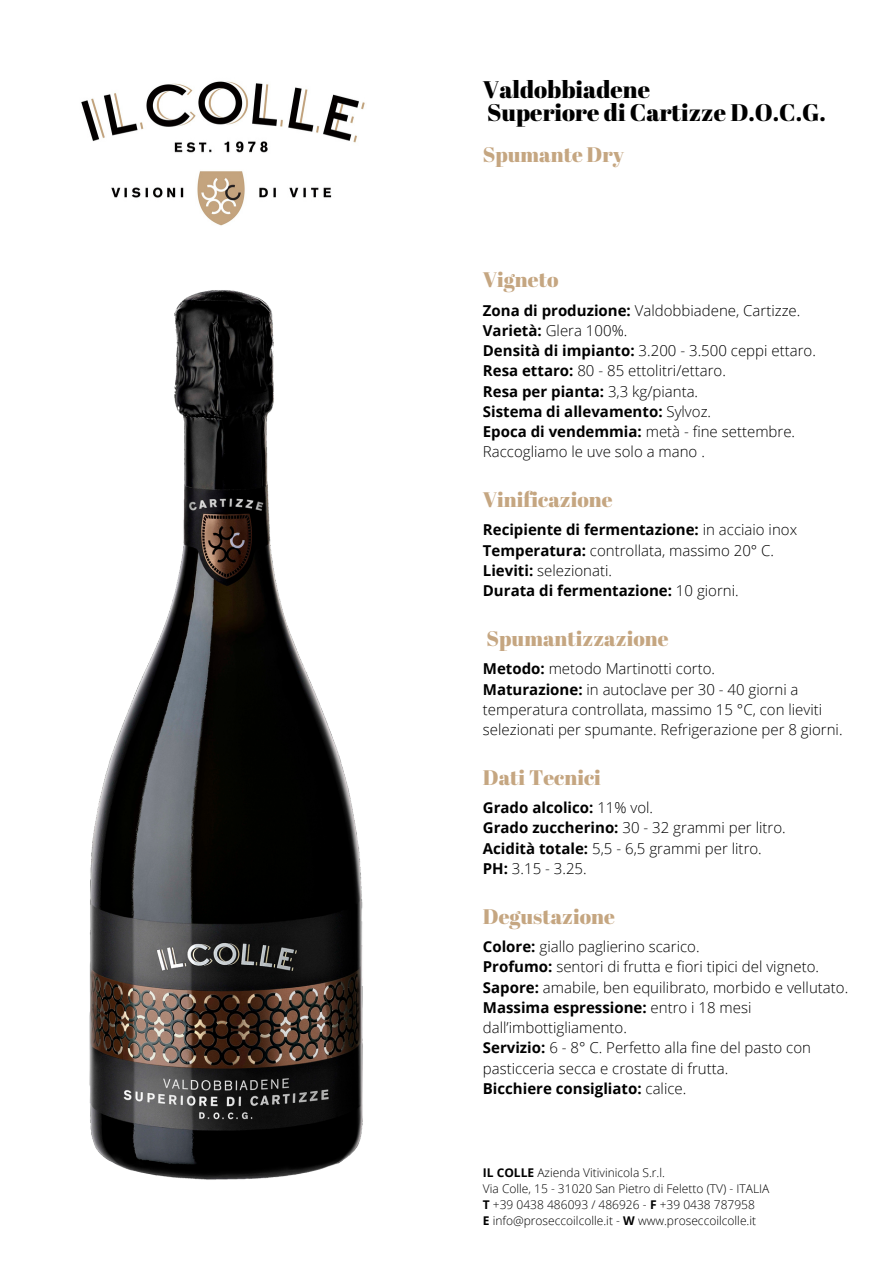
<style>
.page{position:relative;width:894px;height:1264px;background:#fff}
.page>*{position:absolute;margin:0;border:0;box-sizing:border-box;transform-origin:0 0}
.t1{font:24px "Abril Fatface";color:#000}
.t2{font:21px "Abril Fatface";color:#c5a681}
.t3{font:300 15px/20.2px "Open Sans";color:#000}
.t4{font:700 15px "Open Sans";color:#000}
.t5{font:300 12px "Open Sans";color:#000}
.s1{font-weight:700}
.s2{font-weight:300}
</style>
<div class="page">
<img style="left:81px;top:81px;width:284px;height:145px">
<img style="left:89px;top:290px;width:274px;height:890px">
<p class="t1" style="left:482px;top:72px;width:169px">Valdobbiadene</p>
<p class="t1" style="left:487px;top:96px;width:340px">Superiore di Cartizze D.O.C.G.</p>
<p class="t2" style="left:482px;top:140px;width:143px">Spumante Dry</p>
<p class="t2" style="left:482px;top:265px;width:77px">Vigneto</p>
<p class="t3" style="left:482px;top:299px;width:319px"><span class="s1">Zona di produzione:</span> Valdobbiadene, Cartizze.</p>
<p class="t3" style="left:482px;top:320px;width:146px"><span class="s1">Varietà:</span> Glera 100%.</p>
<p class="t3" style="left:482px;top:340px;width:334px"><span class="s1">Densità di impianto:</span> 3.200 - 3.500 ceppi ettaro.</p>
<p class="t3" style="left:482px;top:360px;width:244px"><span class="s1">Resa ettaro:</span> 80 - 85 ettolitri/ettaro.</p>
<p class="t4" style="left:482px;top:380px;width:217px">Resa per pianta: <span class="s2">3,3 kg/pianta.</span></p>
<p class="t4" style="left:482px;top:401px;width:230px">Sistema di allevamento: <span class="s2">Sylvoz.</span></p>
<p class="t3" style="left:482px;top:421px;width:314px"><span class="s1">Epoca di vendemmia:</span> metà - fine settembre.</p>
<p class="t3" style="left:482px;top:441px;width:223px">Raccogliamo le uve solo a mano .</p>
<p class="t2" style="left:482px;top:485px;width:131px">Vinificazione</p>
<p class="t4" style="left:482px;top:519px;width:316px">Recipiente di fermentazione: <span class="s2">in acciaio inox</span></p>
<p class="t3" style="left:482px;top:540px;width:293px"><span class="s1">Temperatura:</span> controllata, massimo 20° C.</p>
<p class="t3" style="left:482px;top:560px;width:131px"><span class="s1">Lieviti:</span> selezionati.</p>
<p class="t4" style="left:482px;top:580px;width:257px">Durata di fermentazione: <span class="s2">10 giorni.</span></p>
<p class="t2" style="left:486px;top:624px;width:183px">Spumantizzazione</p>
<p class="t3" style="left:482px;top:658px;width:233px"><span class="s1">Metodo:</span> metodo Martinotti corto.</p>
<p class="t3" style="left:482px;top:678px;width:361px"><span class="s1">Maturazione:</span> in autoclave per 30 - 40 giorni a temperatura controllata, massimo 15 °C, con lieviti selezionati per spumante. Refrigerazione per 8 giorni.</p>
<p class="t2" style="left:482px;top:762px;width:119px">Dati Tecnici</p>
<p class="t4" style="left:482px;top:797px;width:172px">Grado alcolico: <span class="s2">11% vol.</span></p>
<p class="t3" style="left:482px;top:817px;width:304px"><span class="s1">Grado zuccherino:</span> 30 - 32 grammi per litro.</p>
<p class="t3" style="left:482px;top:837px;width:280px"><span class="s1">Acidità totale:</span> 5,5 - 6,5 grammi per litro.</p>
<p class="t3" style="left:482px;top:858px;width:105px"><span class="s1">PH:</span> 3.15 - 3.25.</p>
<p class="t2" style="left:482px;top:901px;width:134px">Degustazione</p>
<p class="t3" style="left:482px;top:936px;width:218px"><span class="s1">Colore:</span> giallo paglierino scarico.</p>
<p class="t3" style="left:482px;top:956px;width:337px"><span class="s1">Profumo:</span> sentori di frutta e fiori tipici del vigneto.</p>
<p class="t3" style="left:482px;top:976px;width:367px"><span class="s1">Sapore:</span> amabile, ben equilibrato, morbido e vellutato.</p>
<p class="t4" style="left:482px;top:996px;width:270px">Massima espressione: <span class="s2">entro i 18 mesi</span></p>
<p class="t3" style="left:482px;top:1017px;width:145px">dall’imbottigliamento.</p>
<p class="t3" style="left:482px;top:1037px;width:329px"><span class="s1">Servizio:</span> 6 - 8° C. Perfetto alla fine del pasto con pasticceria secca e crostate di frutta.</p>
<p class="t4" style="left:482px;top:1077px;width:205px">Bicchiere consigliato: <span class="s2">calice.</span></p>
<p class="t5" style="left:482px;top:1164px;width:183px"><span class="s1">IL COLLE</span> Azienda Vitivinicola S.r.l.</p>
<p class="t5" style="left:482px;top:1180px;width:288px">Via Colle, 15 - 31020 San Pietro di Feletto (TV) - ITALIA</p>
<p class="t5" style="left:482px;top:1196px;width:273px"><span class="s1">T</span> +39 0438 486093 / 486926 - <span class="s1">F</span> +39 0438 787958</p>
<p class="t5" style="left:482px;top:1212px;width:275px"><span class="s1">E</span> info@proseccoilcolle.it - <span class="s1">W</span> www.proseccoilcolle.it</p>
</div>
